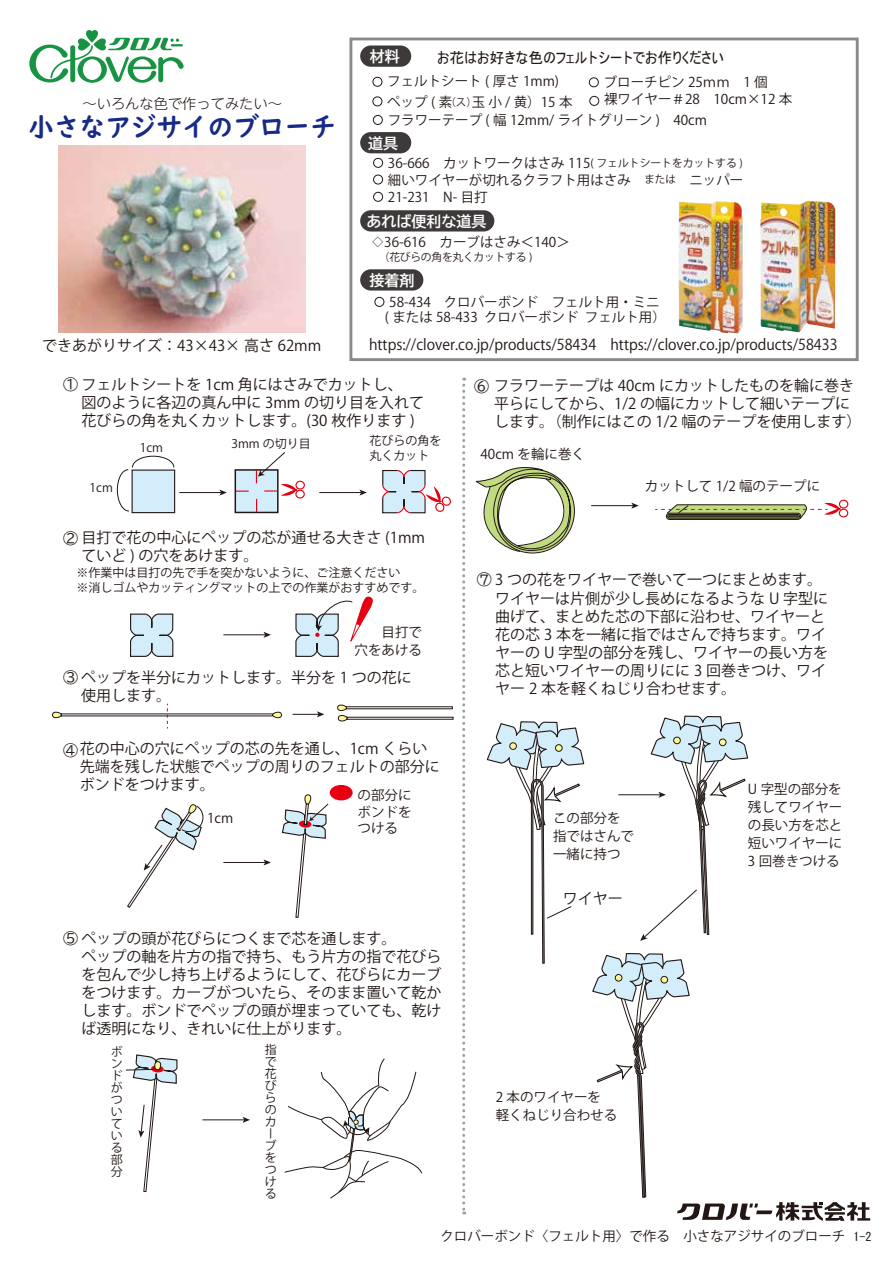
<style>
.page{position:relative;width:893px;height:1263px;background:#fff}
.page>*{position:absolute;margin:0;border:0;box-sizing:border-box;transform-origin:0 0}
.t1{font:27px "UD Digi Kyokasho N B";color:#172a88;scale:.95 1}
.t2{font:15px/18px "Koz Go Pr 6 N";color:#221815}
.t3{font:15px "Koz Go Pro";color:#221815;scale:.95 1}
.t4{font:15px "MS UI Gothic";color:#221815}
.t5{font:15px "BIZ UDP Gothic Bold";color:#fff}
.t6{font:15px "BIZ UDP Gothic";color:#221815}
.t7{font:300 14.25px "UD Shin M Go Pr 6 N";color:#221815}
.t8{font:13.5px/18px "Koz Go Pr 6 N";color:#221815}
.t9{font:12px/12px "Koz Go Pr 6 N";color:#221815}
.t10{font:10.8px "Koz Go Pr 6 N";letter-spacing:-.025em;color:#221815}
.s1{font-size:10.5px}
.s2{font-size:10.8px}
.s3{font-family:"BIZ UDP Gothic"}
.s4{font-family:"MS Gothic";font-size:12px;color:#221714}
</style>
<div class="page">
<svg style="left:132px;top:469px;width:43px;height:44px"></svg>
<div style="left:235px;top:469px;width:44px;height:44px;background:#d3edfb;border:2px solid #221815"></div>
<div style="left:375px;top:297px;width:9px;height:10px;border:1px solid #221815;border-radius:50%"></div>
<div style="left:373px;top:158px;width:10px;height:10px;border:1px solid #221815;border-radius:50%"></div>
<div style="left:373px;top:175px;width:10px;height:9px;border:1px solid #221815;border-radius:50%"></div>
<div style="left:373px;top:192px;width:10px;height:10px;border:1px solid #221815;border-radius:50%"></div>
<div style="left:373px;top:115px;width:10px;height:10px;border:1px solid #221815;border-radius:50%"></div>
<div style="left:589px;top:77px;width:10px;height:10px;border:1px solid #221815;border-radius:50%"></div>
<div style="left:589px;top:96px;width:10px;height:10px;border:1px solid #221815;border-radius:50%"></div>
<div style="left:373px;top:97px;width:9px;height:9px;border:1px solid #221815;border-radius:50%"></div>
<div style="left:373px;top:77px;width:9px;height:10px;border:1px solid #221815;border-radius:50%"></div>
<svg style="left:117px;top:456px;width:57px;height:55px"></svg>
<svg style="left:236px;top:491px;width:13px;height:1px"></svg>
<svg style="left:130px;top:613px;width:44px;height:44px;background:#bed1dc"></svg>
<hr style="left:179px;top:492px;width:43px;height:1px;background:#221815">
<svg style="left:219px;top:489px;width:8px;height:7px"></svg>
<hr style="left:319px;top:492px;width:43px;height:1px;background:#221815">
<svg style="left:359px;top:489px;width:8px;height:7px"></svg>
<hr style="left:618px;top:794px;width:43px;height:1px;background:#221815">
<hr style="left:223px;top:634px;width:43px;height:1px;background:#221815">
<svg style="left:263px;top:632px;width:8px;height:6px"></svg>
<hr style="left:591px;top:505px;width:42px;height:1px;background:#221815">
<svg style="left:631px;top:503px;width:8px;height:6px"></svg>
<svg style="left:293px;top:711px;width:31px;height:6px"></svg>
<hr style="left:223px;top:862px;width:43px;height:1px;background:#221815">
<svg style="left:263px;top:859px;width:8px;height:6px"></svg>
<hr style="left:202px;top:1119px;width:43px;height:1px;background:#221815">
<svg style="left:243px;top:1117px;width:7px;height:6px"></svg>
<svg style="left:295px;top:596px;width:78px;height:61px"></svg>
<svg style="left:337px;top:704px;width:11px;height:18px"></svg>
<svg style="left:52px;top:704px;width:230px;height:24px"></svg>
<div style="left:330px;top:785px;width:23px;height:15px;background:#e60012;border-radius:50%"></div>
<svg style="left:125px;top:1054px;width:53px;height:138px"></svg>
<svg style="left:462px;top:378px;width:3px;height:836px"></svg>
<img style="left:59px;top:145px;width:247px;height:188px">
<div style="left:349px;top:38px;width:510px;height:323px;border:3px solid #898989"></div>
<div style="left:360px;top:45px;width:51px;height:22px;background:#3e3a39;border-radius:11px"></div>
<div style="left:360px;top:132px;width:51px;height:21px;background:#3e3a39;border-radius:11px"></div>
<div style="left:360px;top:210px;width:134px;height:21px;background:#3e3a39;border-radius:11px"></div>
<div style="left:360px;top:269px;width:63px;height:22px;background:#3e3a39;border-radius:11px"></div>
<div style="left:666px;top:513px;width:135px;height:7px;border:1px solid #221815;border-radius:3px"></div>
<svg style="left:284px;top:1058px;width:138px;height:141px"></svg>
<svg style="left:127px;top:804px;width:77px;height:104px"></svg>
<svg style="left:281px;top:794px;width:48px;height:124px"></svg>
<svg style="left:486px;top:721px;width:99px;height:242px"></svg>
<div style="left:555px;top:744px;width:7px;height:7px;background:#fff899;border-radius:50%"></div>
<div style="left:555px;top:744px;width:8px;height:8px;border:1px solid #221815;border-radius:50%"></div>
<svg style="left:640px;top:715px;width:109px;height:226px"></svg>
<div style="left:719px;top:739px;width:7px;height:7px;background:#fff899;border-radius:50%"></div>
<div style="left:719px;top:738px;width:8px;height:8px;border:1px solid #221815;border-radius:50%"></div>
<svg style="left:475px;top:467px;width:100px;height:87px"></svg>
<svg style="left:29px;top:30px;width:155px;height:53px"></svg>
<svg style="left:592px;top:953px;width:278px;height:268px"></svg>
<img style="left:760px;top:201px;width:75px;height:131px">
<img style="left:679px;top:201px;width:64px;height:132px">
<svg style="left:256px;top:452px;width:42px;height:60px"></svg>
<div style="left:295px;top:490px;width:10px;height:9px;border:1px solid #e60012;border-radius:50%"></div>
<div style="left:295px;top:481px;width:10px;height:9px;border:1px solid #e60012;border-radius:50%"></div>
<svg style="left:655px;top:502px;width:186px;height:17px"></svg>
<div style="left:839px;top:509px;width:9px;height:8px;border:1px solid #e60012;border-radius:50%"></div>
<div style="left:839px;top:500px;width:9px;height:8px;border:1px solid #e60012;border-radius:50%"></div>
<svg style="left:382px;top:469px;width:69px;height:45px"></svg>
<p class="t7" style="left:83px;top:92px;width:201px">～いろんな色で作ってみたい～</p>
<h1 class="t1" style="left:28px;top:111px;width:326px">小さなアジサイのブローチ</h1>
<p class="t2" style="left:42px;top:337px;width:281px">できあがりサイズ：43×43× 高さ 62mm</p>
<p class="t5" style="left:370px;top:48px;width:31px">材料</p>
<p class="t4" style="left:437px;top:50px;width:288px">お花はお好きな色のフェルトシートでお作りください</p>
<p class="t8" style="left:604px;top:73px;width:166px">ブローチピン 25ｍｍ　1 個</p>
<p class="t8" style="left:388px;top:112px;width:321px">フラワーテープ ( 幅 12mm/ ライトグリーン )　40cm</p>
<p class="t8" style="left:387px;top:73px;width:187px">フェルトシート ( 厚さ 1mm)　</p>
<p class="t8" style="left:604px;top:91px;width:203px">裸ワイヤー＃28　10cm×12 本　</p>
<p class="t8" style="left:387px;top:93px;width:187px">ペップ ( 素<span class="s1">（ス）</span>玉 小 / 黄）15 本</p>
<p class="t5" style="left:368px;top:135px;width:31px">道具</p>
<p class="t8" style="left:388px;top:154px;width:356px">36-666　カットワークはさみ 115<span class="s2">( フェルトシートをカットする )</span></p>
<p class="t8" style="left:388px;top:171px;width:357px">細いワイヤーが切れるクラフト用はさみ　<span class="s1">または</span>　ニッパー</p>
<p class="t8" style="left:388px;top:188px;width:101px">21-231　N- 目打</p>
<p class="t5" style="left:366px;top:214px;width:121px">あれば便利な道具</p>
<p class="t8" style="left:384px;top:234px;width:187px">36-616　カーブはさみ＜140＞</p>
<p class="t10" style="left:379px;top:251px;width:155px">（花びらの角を丸くカットする )</p>
<p class="t10" style="left:372px;top:236px;width:12px">◇</p>
<p class="t5" style="left:369px;top:272px;width:46px">接着剤</p>
<p class="t8" style="left:385px;top:295px;width:283px;line-height:15px;text-align:center">58-434 クロバーボンド　フェルト用・ミニ<br>( または 58-433 クロバーボンド フェルト用）</p>
<p class="t3" style="left:369px;top:335px;width:495px">https://clover.co.jp/products/58434　https://clover.co.jp/products/58433</p>
<p class="t2" style="left:81px;top:375px;width:344px;text-indent:-18px"><span class="s3">①</span> フェルトシートを 1cm 角にはさみでカットし、<br>図のように各辺の真ん中に 3mm の切り目を入れて花びらの角を丸くカットします。(30 枚作ります )</p>
<p class="t9" style="left:90px;top:481px;width:25px">1cm</p>
<p class="t9" style="left:140px;top:442px;width:25px">1cm</p>
<p class="t9" style="left:231px;top:438px;width:81px">3mm の切り目</p>
<p class="t9" style="left:370px;top:434px;width:73px;line-height:15px">花びらの角を丸くカット</p>
<p class="t2" style="left:81px;top:528px;width:345px;text-indent:-18px"><span class="s3">②</span> 目打で花の中心にペップの芯が通せる大きさ (1mmていど ) の穴をあけます。</p>
<p class="t9" style="left:76px;top:565px;width:349px;line-height:15px">※作業中は目打の先で手を突かないように、ご注意ください<br>※消しゴムやカッティングマットの上での作業がおすすめです。</p>
<p class="t8" style="left:355px;top:624px;width:69px;text-align:right">目打で<br>穴をあける</p>
<p class="t2" style="left:81px;top:669px;width:332px;text-indent:-18px"><span class="s3">③</span> ペップを半分にカットします。半分を 1 つの花に使用します。</p>
<p class="t2" style="left:494px;top:377px;width:369px;text-indent:-20px"><span class="s3">⑥</span> フラワーテープは 40cm にカットしたものを輪に巻き平らにしてから、1/2 の幅にカットして細いテープにします。（制作にはこの 1/2 幅のテープを使用します）</p>
<p class="t8" style="left:481px;top:445px;width:106px">40cm を輪に巻く</p>
<p class="t8" style="left:645px;top:477px;width:177px">カットして 1/2 幅のテープに</p>
<p class="t2" style="left:495px;top:571px;width:334px;text-indent:-18px"><span class="s3">⑦</span> 3 つの花をワイヤーで巻いて一つにまとめます。ワイヤーは片側が少し長めになるような U 字型に曲げて、まとめた芯の下部に沿わせ、ワイヤーと花の芯 3 本を一緒に指ではさんで持ちます。ワイヤーの U 字型の部分を残し、ワイヤーの長い方を芯と短いワイヤーの周りにに 3 回巻きつけ、ワイヤー 2 本を軽くねじり合わせます。</p>
<p class="t2" style="left:80px;top:740px;width:361px">花の中心の穴にペップの芯の先を通し、1cm くらい先端を残した状態でペップの周りのフェルトの部分にボンドをつけます。</p>
<p class="t6" style="left:63px;top:743px;width:16px">④</p>
<p class="t8" style="left:357px;top:787px;width:55px;line-height:16.5px;text-align:justify">の部分にボンドをつける</p>
<p class="t8" style="left:207px;top:810px;width:28px">1cm</p>
<p class="t8" style="left:553px;top:810px;width:82px">この部分を指ではさんで一緒に持つ</p>
<p class="t2" style="left:81px;top:930px;width:361px;text-indent:-18px"><span class="s3">⑤</span> ペップの頭が花びらにつくまで芯を通します。<br>ペップの軸を片方の指で持ち、もう片方の指で花びらを包んで少し持ち上げるようにして、花びらにカーブをつけます。カーブがついたら、そのまま置いて乾かします。ボンドでペップの頭が埋まっていても、乾けば透明になり、きれいに仕上がります。</p>
<p class="t9" style="left:111px;top:1046px;width:13px;text-align:justify">ボンドがついている部分</p>
<p class="t9" style="left:265px;top:1044px;width:13px">指で花びらのカーブをつける</p>
<p class="t2" style="left:563px;top:890px;width:61px">ワイヤー</p>
<p class="t8" style="left:496px;top:1088px;width:123px">2 本のワイヤーを軽くねじり合わせる</p>
<p class="t8" style="left:748px;top:780px;width:96px;text-align:justify">U 字型の部分を残してワイヤーの長い方を芯と短いワイヤーに3 回巻きつける</p>
<p class="t8" style="left:440px;top:1227px;width:433px">クロバーボンド〈フェルト用〉で作る　小さなアジサイのブローチ <span class="s4">1-2</span></p>
</div>
